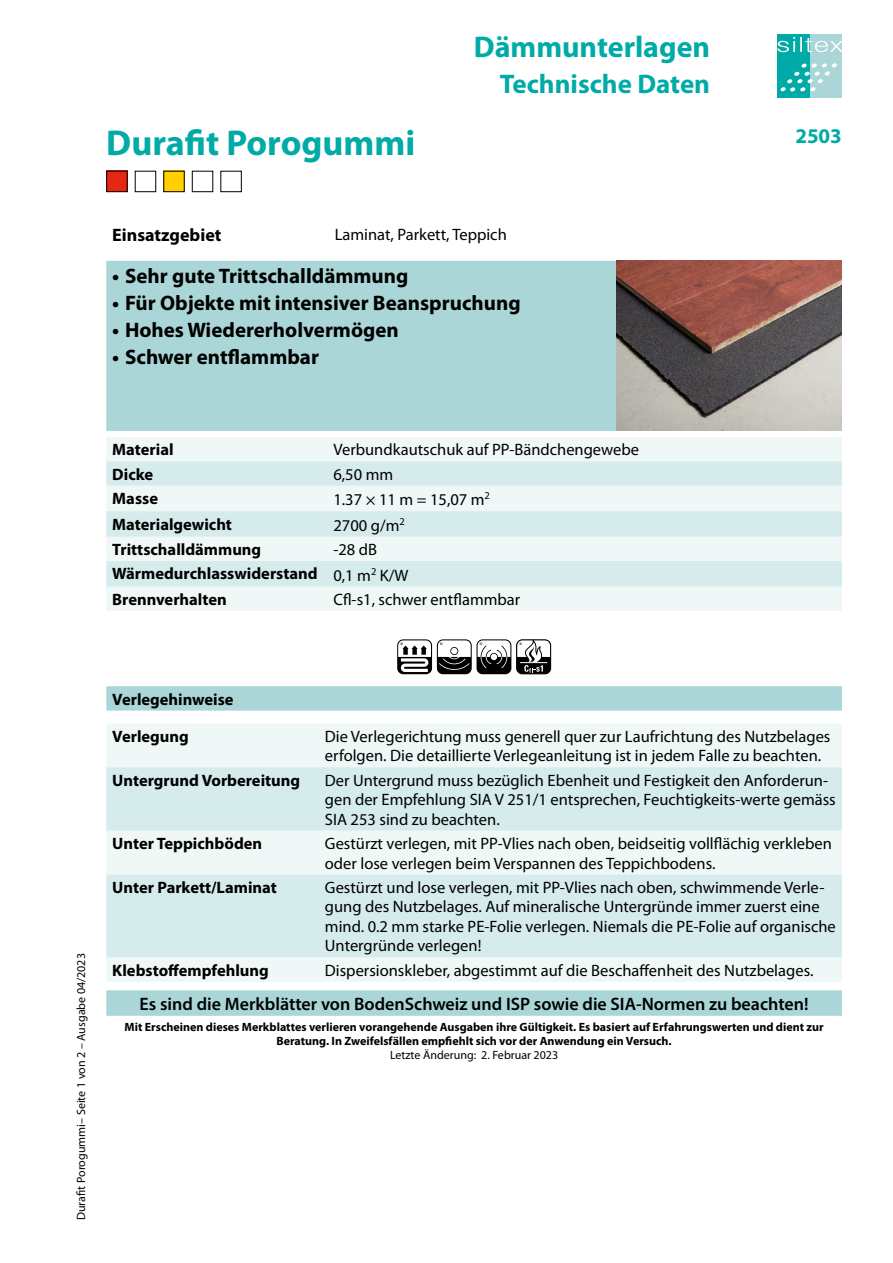
<style>
.page{position:relative;width:893px;height:1263px;background:#fff}
.page>*{position:absolute;margin:0;border:0;box-sizing:border-box;transform-origin:0 0}
.t1{font:700 36px "Myriad Pro";color:#00aba7}
.t2{font:700 30px "Myriad Pro";color:#00aba7}
.t3{font:700 27px "Myriad Pro";color:#00aba7}
.t4{font:700 21px "Myriad Pro";color:#000}
.t5{font:700 21px "Myriad Pro";color:#00aba7}
.t6{font:600 18px "Myriad Pro";color:#000}
.t7{font:700 18px "Myriad Pro";color:#000}
.t8{font:16.5px/19.5px "Myriad Pro";color:#000}
.t9{font:700 16.5px/24.9px "Myriad Pro";color:#000}
.t10{font:700 12px/14.2px "Myriad Pro";color:#000;text-align:center}
.t11{font:12px "Myriad Pro";color:#000}
.s1{font-weight:400}
</style>
<div class="page">
<div style="left:778px;top:34px;width:33px;height:64px;background:#00aba7"></div>
<div style="left:811px;top:34px;width:31px;height:64px;background:#aad6d8"></div>
<svg style="left:778px;top:37px;width:64px;height:15px"></svg>
<svg style="left:780px;top:63px;width:57px;height:28px"></svg>
<div style="left:106px;top:261px;width:511px;height:170px;background:#aad6d8"></div>
<img style="left:617px;top:261px;width:225px;height:170px">
<div style="left:106px;top:437px;width:736px;height:174px;background:#eff7f7"></div>
<svg style="left:106px;top:461px;width:736px;height:126px;fill:#d6ebec"></svg>
<svg style="left:397px;top:639px;width:114px;height:35px"></svg>
<div style="left:516px;top:639px;width:35px;height:35px;border:1px solid #000;border-radius:6px"></div>
<svg style="left:517px;top:640px;width:33px;height:33px"></svg>
<svg style="left:106px;top:686px;width:736px;height:330px;fill:#aad6d8"></svg>
<div style="left:106px;top:723px;width:736px;height:259px;background:#eff7f7"></div>
<svg style="left:106px;top:767px;width:736px;height:190px;fill:#d6ebec"></svg>
<div style="left:106px;top:171px;width:22px;height:21px;background:#e52714"></div>
<div style="left:106px;top:171px;width:22px;height:21px;border:1px solid #000"></div>
<div style="left:135px;top:171px;width:21px;height:21px;border:1px solid #000"></div>
<div style="left:163px;top:171px;width:22px;height:21px;background:#ffcf00"></div>
<div style="left:163px;top:171px;width:22px;height:21px;border:1px solid #000"></div>
<div style="left:192px;top:171px;width:21px;height:21px;border:1px solid #000"></div>
<div style="left:220px;top:171px;width:22px;height:21px;border:1px solid #000"></div>
<h2 class="t2" style="left:474px;top:27px;width:238px">Dämmunterlagen</h2>
<h3 class="t3" style="left:500px;top:66px;width:212px">Technische Daten</h3>
<h1 class="t1" style="left:106px;top:119px;width:311px">Durafit Porogummi</h1>
<p class="t5" style="left:795px;top:123px;width:48px">2503</p>
<p class="t7" style="left:112px;top:224px;width:111px">Einsatzgebiet</p>
<p class="t8" style="left:335px;top:225px;width:174px">Laminat, Parkett, Teppich</p>
<p class="t4" style="left:112px;top:262px;width:298px">• Sehr gute Trittschalldämmung</p>
<p class="t4" style="left:112px;top:289px;width:410px">• Für Objekte mit intensiver Beanspruchung</p>
<p class="t4" style="left:112px;top:316px;width:288px">• Hohes Wiedererholvermögen</p>
<p class="t4" style="left:112px;top:343px;width:208px">• Schwer entflammbar</p>
<p class="t9" style="left:112px;top:437px;width:63px">Material</p>
<p class="t8" style="left:333px;top:440px;width:307px">Verbundkautschuk auf PP-Bändchengewebe</p>
<p class="t9" style="left:112px;top:461px;width:42px">Dicke</p>
<p class="t8" style="left:333px;top:464px;width:61px">6,50 mm</p>
<p class="t9" style="left:112px;top:485px;width:47px">Masse</p>
<p class="t8" style="left:333px;top:490px;width:158px">1.37 × 11 m = 15,07 m<sup>2</sup></p>
<p class="t9" style="left:112px;top:511px;width:121px">Materialgewicht</p>
<p class="t8" style="left:333px;top:515px;width:73px">2700 g/m<sup>2</sup></p>
<p class="t9" style="left:112px;top:536px;width:150px">Trittschalldämmung</p>
<p class="t9" style="left:112px;top:536px;width:298px;text-indent:221px"><span class="s1">-28 dB<br></span>Wärmedurchlasswiderstand <span class="s1">0,1 m</span><sup>2</sup> <span class="s1">K/W<br></span>Brennverhalten</p>
<p class="t8" style="left:333px;top:589px;width:188px">Cfl-s1, schwer entflammbar</p>
<p class="t11" style="left:74px;top:1220px;width:268px;rotate:-90deg">Durafit Porogummi– Seite 1 von 2 – Ausgabe 04/2023</p>
<p class="t9" style="left:112px;top:686px;width:123px">Verlegehinweise</p>
<p class="t9" style="left:112px;top:723px;width:78px">Verlegung</p>
<p class="t8" style="left:325px;top:726px;width:507px">Die Verlegerichtung muss generell quer zur Laufrichtung des Nutzbelages erfolgen. Die detaillierte Verlegeanleitung ist in jedem Falle zu beachten.</p>
<p class="t9" style="left:112px;top:767px;width:189px">Untergrund Vorbereitung</p>
<p class="t8" style="left:325px;top:770px;width:512px">Der Untergrund muss bezüglich Ebenheit und Festigkeit den Anforderun&shy;gen der Empfehlung SIA V 251/1 entsprechen, Feuchtigkeits-werte gemäss<br>SIA 253 sind zu beachten.</p>
<p class="t9" style="left:112px;top:830px;width:151px">Unter Teppichböden</p>
<p class="t8" style="left:325px;top:833px;width:509px">Gestürzt verlegen, mit PP-Vlies nach oben, beidseitig vollflächig verkleben oder lose verlegen beim Verspannen des Teppichbodens.</p>
<p class="t9" style="left:112px;top:874px;width:166px">Unter Parkett/Laminat</p>
<p class="t8" style="left:325px;top:877px;width:512px">Gestürzt und lose verlegen, mit PP-Vlies nach oben, schwimmende Verle&shy;gung des Nutzbelages. Auf mineralische Untergründe immer zuerst eine mind. 0.2 mm starke PE-Folie verlegen. Niemals die PE-Folie auf organische Untergründe verlegen!</p>
<p class="t9" style="left:112px;top:957px;width:158px">Klebstoffempfehlung</p>
<p class="t8" style="left:325px;top:960px;width:490px">Dispersionskleber, abgestimmt auf die Beschaffenheit des Nutzbelages.</p>
<p class="t6" style="left:140px;top:992px;width:671px">Es sind die Merkblätter von BodenSchweiz und ISP sowie die SIA-Normen zu beachten!</p>
<p class="t10" style="left:125px;top:1019px;width:701px">Mit Erscheinen dieses Merkblattes verlieren vorangehende Ausgaben ihre Gültigkeit. Es basiert auf Erfahrungswerten und dient zur<br>Beratung. In Zweifelsfällen empfiehlt sich vor der Anwendung ein Versuch.</p>
<p class="t11" style="left:390px;top:1048px;width:170px">Letzte Änderung: 2. Februar 2023</p>
</div>
